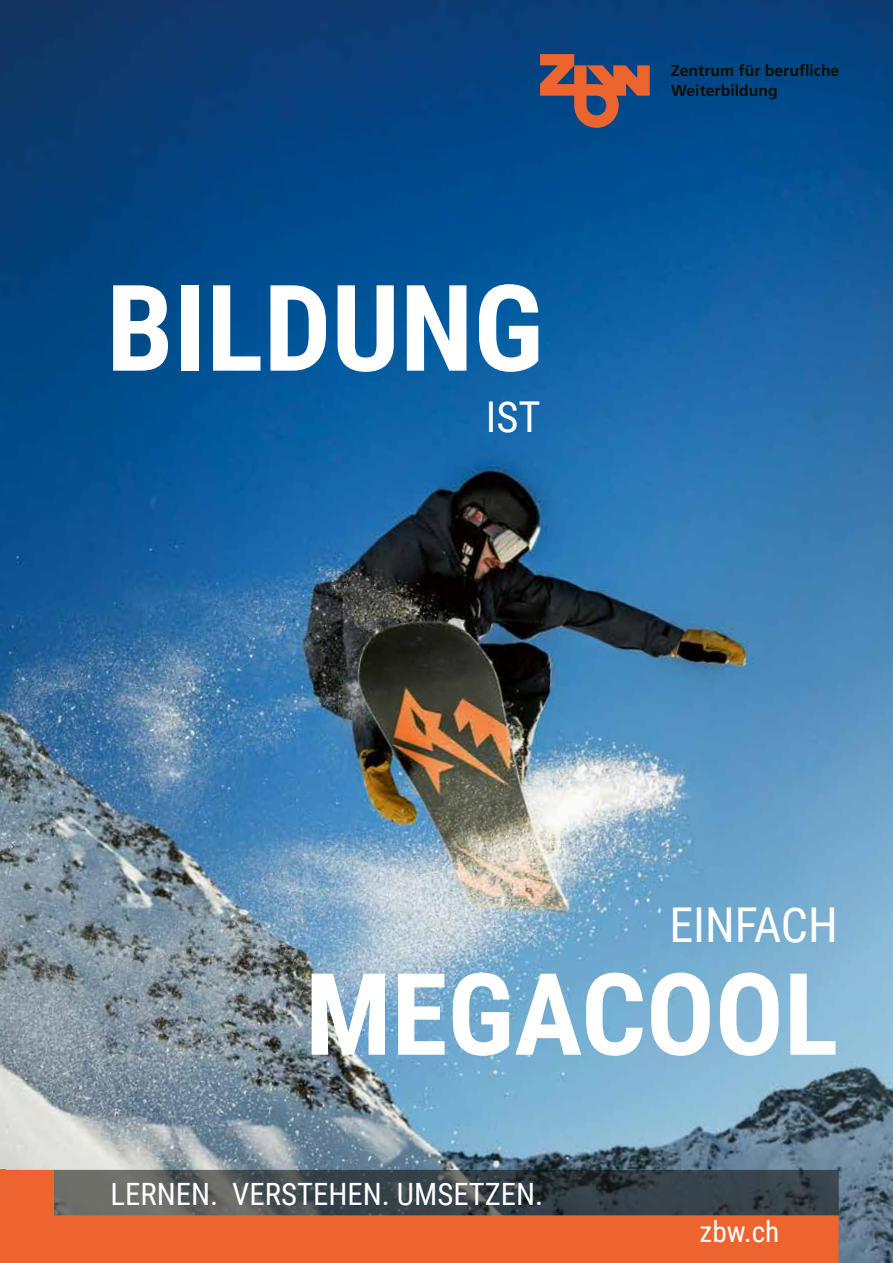
<style>
.page{position:relative;width:893px;height:1263px;background:#fff}
.page>*{position:absolute;margin:0;border:0;box-sizing:border-box;transform-origin:0 0}
.t1{font:700 120px "Roboto Condensed";color:#fff}
.t2{font:700 114px "Roboto Condensed";color:#fff}
.t3{font:48px "Roboto Condensed";color:#fff}
.t4{font:42.45px "Roboto Condensed";color:#fff}
.t5{font:30.75px "Roboto Condensed";color:#fff}
.t6{font:29.25px "Roboto Condensed";color:#fff}
.t7{font:700 15.75px/19.4px "Frutiger LT Pro";color:#100e00}
</style>
<div class="page">
<img style="left:0;top:0;width:893px;height:1263px">
<svg style="left:6px;top:1170px;width:833px;height:93px;background:#9f583d"></svg>
<svg style="left:540px;top:54px;width:110px;height:74px;background:#72545c"></svg>
<div style="left:0;top:1170px;width:6px;height:93px;background:#ee642f"></div>
<h1 class="t1" style="left:106px;top:244px;width:439px">BILDUNG</h1>
<h3 class="t4" style="left:486px;top:387px;width:56px">IST</h3>
<p class="t7" style="left:671px;top:61px;width:170px">Zentrum für berufliche<br>Weiterbildung</p>
<h3 class="t3" style="left:669px;top:891px;width:170px">EINFACH</h3>
<h2 class="t2" style="left:305px;top:934px;width:535px">MEGACOOL</h2>
<h3 class="t5" style="left:111px;top:1173px;width:434px">LERNEN. VERSTEHEN. UMSETZEN.</h3>
<h3 class="t6" style="left:699px;top:1211px;width:81px">zbw.ch</h3>
</div>
